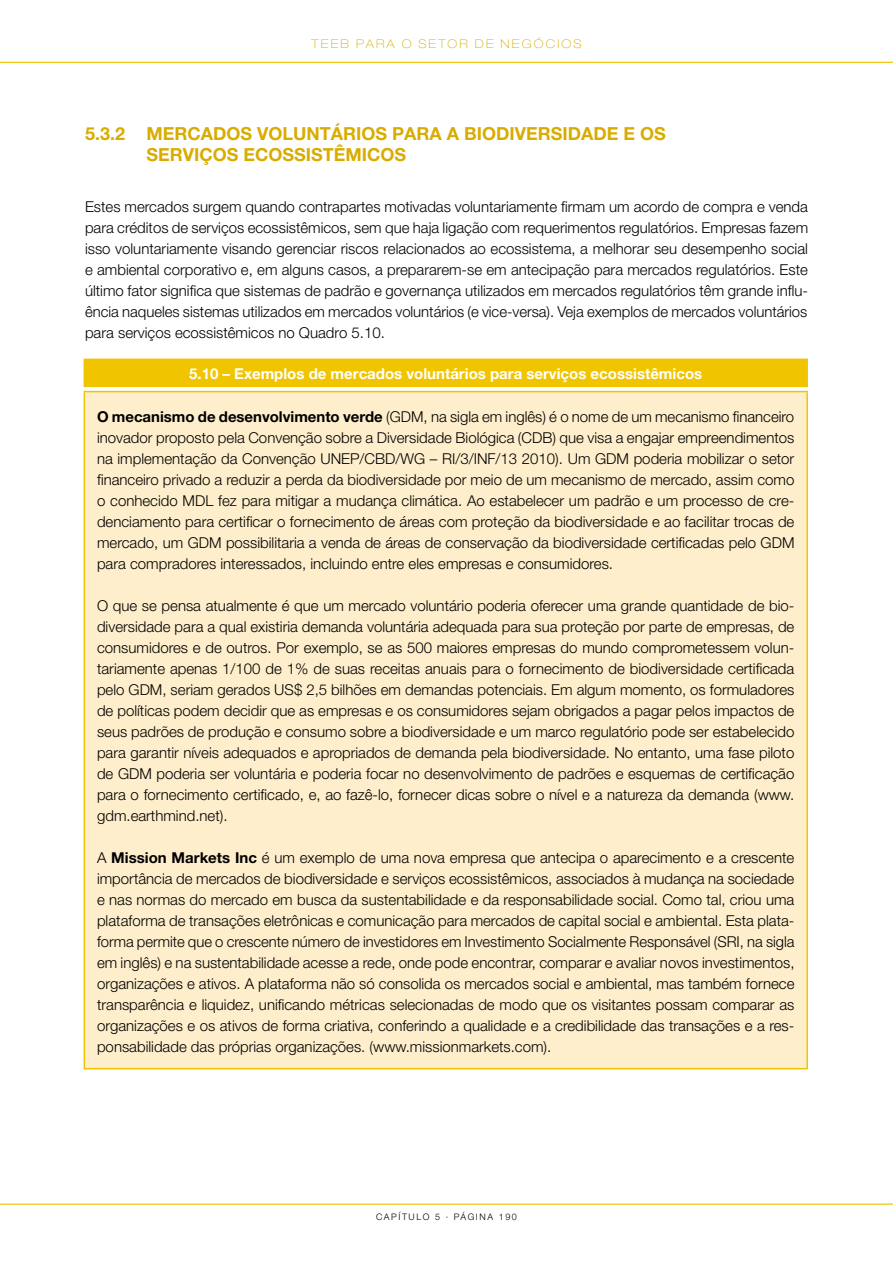
<style>
.page{position:relative;width:893px;height:1263px;background:#fff}
.page>*{position:absolute;margin:0;border:0;box-sizing:border-box;transform-origin:0 0}
.t1{font:700 18px/21px "Helvetica Neue LT Pro";color:#d9ac00}
.t2{font:300 15px/21px "Helvetica Neue LT Pro";color:#000;text-align:justify}
.t3{font:700 15px "Helvetica Neue LT Pro";color:#fff}
.t4{font:100 expanded 12px "Helvetica Neue LT Pro";letter-spacing:.175em;color:#d9ac00}
.t5{font:300 9px "Helvetica Neue LT Pro";letter-spacing:.175em;color:#000}
.s1{font-weight:700}
</style>
<div class="page">
<hr style="left:0;top:62px;width:893px;height:1px;background:#f0c500">
<hr style="left:0;top:1203px;width:893px;height:2px;background:#f0c500">
<div style="left:84px;top:359px;width:723px;height:28px;background:#f0c500"></div>
<svg style="left:84px;top:387px;width:723px;height:4px"></svg>
<div style="left:84px;top:392px;width:723px;height:677px;background:#feeecb"></div>
<hr style="left:84px;top:392px;width:1px;height:676px;background:#f0c500">
<hr style="left:806px;top:392px;width:2px;height:676px;background:#f0c500">
<hr style="left:84px;top:359px;width:724px;height:1px;background:#f0c500">
<hr style="left:806px;top:360px;width:2px;height:27px;background:#f0c500">
<hr style="left:84px;top:391px;width:724px;height:1px;background:#f0c500">
<hr style="left:84px;top:1068px;width:724px;height:1px;background:#f0c500">
<p class="t4" style="left:312px;top:37px;width:271px">TEEB PARA O SETOR DE NEGÓCIOS</p>
<p class="t1" style="left:147px;top:123px;width:521px;text-indent:-62px">5.3.2 MERCADOS VOLUNTÁRIOS PARA A BIODIVERSIDADE E OS<br>SERVIÇOS ECOSSISTÊMICOS</p>
<p class="t2" style="left:85px;top:195px;width:725px">Estes mercados surgem quando contrapartes motivadas voluntariamente firmam um acordo de compra e venda para créditos de serviços ecossistêmicos, sem que haja ligação com requerimentos regulatórios. Empresas fazem isso voluntariamente visando gerenciar riscos relacionados ao ecossistema, a melhorar seu desempenho social e ambiental corporativo e, em alguns casos, a prepararem-se em antecipação para mercados regulatórios. Este último fator significa que sistemas de padrão e governança utilizados em mercados regulatórios têm grande influ&shy;ência naqueles sistemas utilizados em mercados voluntários (e vice-versa). Veja exemplos de mercados voluntários para serviços ecossistêmicos no Quadro 5.10.</p>
<p class="t3" style="left:189px;top:364px;width:514px">5.10 – Exemplos de mercados voluntários para serviços ecossistêmicos</p>
<p class="t2" style="left:97px;top:405px;width:699px"><span class="s1">O mecanismo de desenvolvimento verde</span> (GDM, na sigla em inglês) é o nome de um mecanismo financeiro inovador proposto pela Convenção sobre a Diversidade Biológica (CDB) que visa a engajar empreendimentos na implementação da Convenção UNEP/CBD/WG – RI/3/INF/13 2010). Um GDM poderia mobilizar o setor financeiro privado a reduzir a perda da biodiversidade por meio de um mecanismo de mercado, assim como o conhecido MDL fez para mitigar a mudança climática. Ao estabelecer um padrão e um processo de cre&shy;denciamento para certificar o fornecimento de áreas com proteção da biodiversidade e ao facilitar trocas de mercado, um GDM possibilitaria a venda de áreas de conservação da biodiversidade certificadas pelo GDM para compradores interessados, incluindo entre eles empresas e consumidores.</p>
<p class="t2" style="left:97px;top:594px;width:699px">O que se pensa atualmente é que um mercado voluntário poderia oferecer uma grande quantidade de bio&shy;diversidade para a qual existiria demanda voluntária adequada para sua proteção por parte de empresas, de consumidores e de outros. Por exemplo, se as 500 maiores empresas do mundo comprometessem volun&shy;tariamente apenas 1/100 de 1% de suas receitas anuais para o fornecimento de biodiversidade certificada pelo GDM, seriam gerados US$ 2,5 bilhões em demandas potenciais. Em algum momento, os formuladores de políticas podem decidir que as empresas e os consumidores sejam obrigados a pagar pelos impactos de seus padrões de produção e consumo sobre a biodiversidade e um marco regulatório pode ser estabelecido para garantir níveis adequados e apropriados de demanda pela biodiversidade. No entanto, uma fase piloto de GDM poderia ser voluntária e poderia focar no desenvolvimento de padrões e esquemas de certificação para o fornecimento certificado, e, ao fazê-lo, fornecer dicas sobre o nível e a natureza da demanda (www. gdm.earthmind.net).</p>
<p class="t2" style="left:97px;top:846px;width:699px">A <span class="s1">Mission Markets Inc</span> é um exemplo de uma nova empresa que antecipa o aparecimento e a crescente importância de mercados de biodiversidade e serviços ecossistêmicos, associados à mudança na sociedade e nas normas do mercado em busca da sustentabilidade e da responsabilidade social. Como tal, criou uma plataforma de transações eletrônicas e comunicação para mercados de capital social e ambiental. Esta plata&shy;forma permite que o crescente número de investidores em Investimento Socialmente Responsável (SRI, na sigla em inglês) e na sustentabilidade acesse a rede, onde pode encontrar, comparar e avaliar novos investimentos, organizações e ativos. A plataforma não só consolida os mercados social e ambiental, mas também fornece transparência e liquidez, unificando métricas selecionadas de modo que os visitantes possam comparar as organizações e os ativos de forma criativa, conferindo a qualidade e a credibilidade das transações e a res&shy;ponsabilidade das próprias organizações. (www.missionmarkets.com).</p>
<p class="t5" style="left:376px;top:1211px;width:34px">Cap ítul</p>
<p class="t5" style="left:423px;top:1211px;width:53px">o5∙página</p>
<p class="t5" style="left:499px;top:1211px;width:20px">190</p>
</div>
